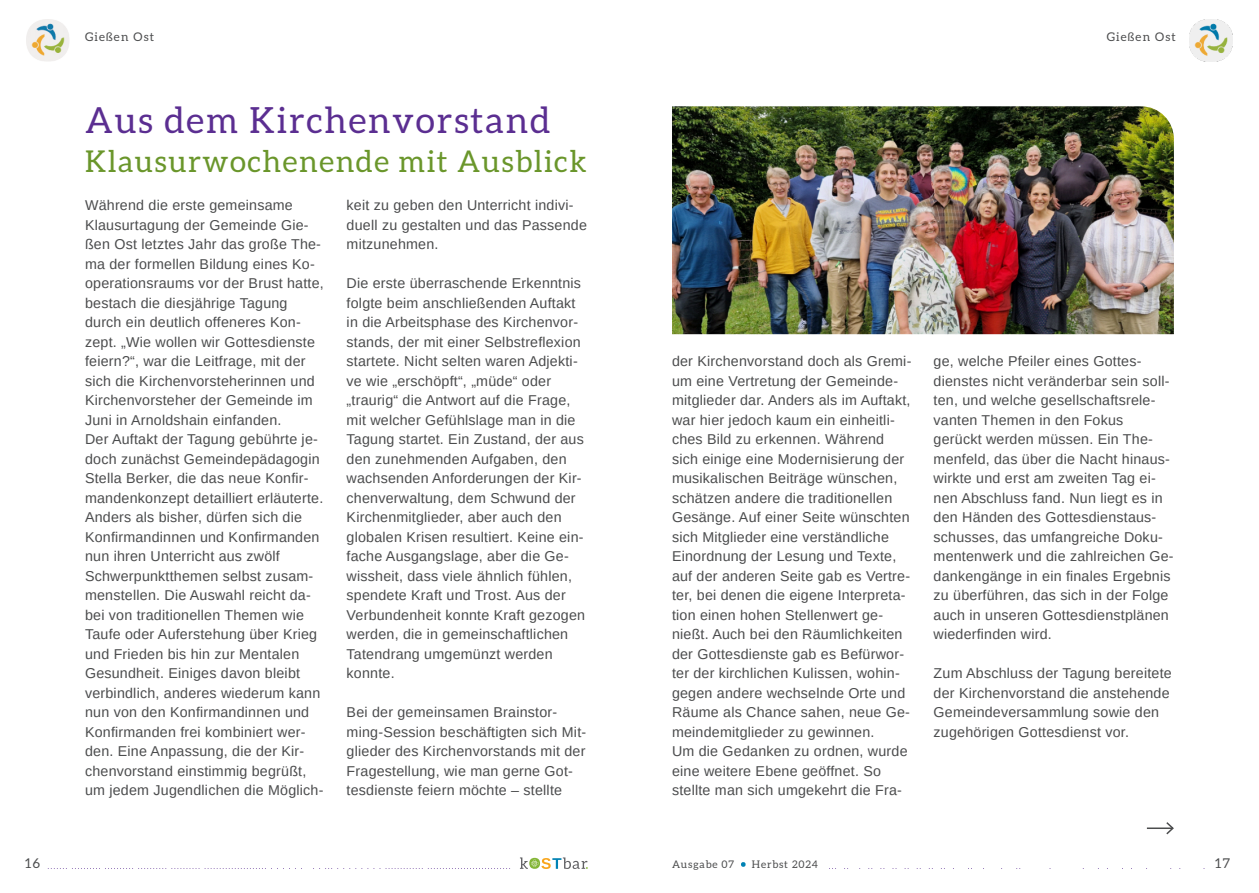
<style>
.page{position:relative;width:1259px;height:893px;background:#fff}
.page>*{position:absolute;margin:0;border:0;box-sizing:border-box;transform-origin:0 0}
.t1{font:36px "Aleo";letter-spacing:.05em;color:#5b2e91}
.t2{font:30px "Aleo";letter-spacing:.05em;color:#6a962b}
.t3{font:14.25px/19.5px "Arimo";letter-spacing:.015em;color:#4b4c4d}
.t4{font:13.5px "Aleo";color:#4b4c4d}
.t5{font:12px "Aleo";letter-spacing:.1em;color:#4b4c4d}
.t6{font:10.5px "Aleo";letter-spacing:.08em;color:#4b4c4d}
</style>
<div class="page">
<svg style="left:829px;top:868px;width:376px;height:1px"></svg>
<svg style="left:48px;top:868px;width:462px;height:1px"></svg>
<img style="left:1189px;top:19px;width:43px;height:43px">
<img style="left:27px;top:19px;width:42px;height:42px">
<svg style="left:520px;top:857px;width:68px;height:12px"></svg>
<svg style="left:741px;top:862px;width:4px;height:5px"></svg>
<img style="left:672px;top:106px;width:502px;height:228px">
<svg style="left:1166px;top:822px;width:8px;height:13px"></svg>
<hr style="left:1147px;top:827px;width:25px;height:2px;background:#4b4c4d">
<p class="t5" style="left:85px;top:32px;width:71px">Gießen Ost</p>
<p class="t5" style="left:1106px;top:32px;width:71px">Gießen Ost</p>
<h1 class="t1" style="left:85px;top:104px;width:467px">Aus dem Kirchenvorstand</h1>
<h2 class="t2" style="left:85px;top:148px;width:503px">Klausurwochenende mit Ausblick</h2>
<p class="t3" style="left:85px;top:197px;width:240px">Während die erste gemeinsame Klausurtagung der Gemeinde Gie&shy;ßen Ost letztes Jahr das große The&shy;ma der formellen Bildung eines Ko&shy;operationsraums vor der Brust hatte, bestach die diesjährige Tagung durch ein deutlich offeneres Kon&shy;zept. „Wie wollen wir Gottesdienste feiern?“, war die Leitfrage, mit der sich die Kirchenvorsteherinnen und Kirchenvorsteher der Gemeinde im Juni in Arnoldshain einfanden.<br>Der Auftakt der Tagung gebührte je&shy;doch zunächst Gemeindepädagogin Stella Berker, die das neue Konfir&shy;mandenkonzept detailliert erläuterte.<br>Anders als bisher, dürfen sich die Konfirmandinnen und Konfirmanden nun ihren Unterricht aus zwölf Schwerpunktthemen selbst zusam&shy;menstellen. Die Auswahl reicht da&shy;bei von traditionellen Themen wie Taufe oder Auferstehung über Krieg und Frieden bis hin zur Mentalen Gesundheit. Einiges davon bleibt verbindlich, anderes wiederum kann nun von den Konfirmandinnen und Konfirmanden frei kombiniert wer&shy;den. Eine Anpassung, die der Kir&shy;chenvorstand einstimmig begrüßt, um jedem Jugendlichen die Möglich-</p>
<p class="t3" style="left:347px;top:197px;width:242px">keit zu geben den Unterricht indivi&shy;duell zu gestalten und das Passende mitzunehmen.</p>
<p class="t3" style="left:347px;top:275px;width:240px">Die erste überraschende Erkenntnis folgte beim anschließenden Auftakt in die Arbeitsphase des Kirchenvor&shy;stands, der mit einer Selbstreflexion startete. Nicht selten waren Adjekti&shy;ve wie „erschöpft“, „müde“ oder „traurig“ die Antwort auf die Frage, mit welcher Gefühlslage man in die Tagung startet. Ein Zustand, der aus den zunehmenden Aufgaben, den wachsenden Anforderungen der Kir&shy;chenverwaltung, dem Schwund der Kirchenmitglieder, aber auch den globalen Krisen resultiert. Keine ein&shy;fache Ausgangslage, aber die Ge&shy;wissheit, dass viele ähnlich fühlen, spendete Kraft und Trost. Aus der Verbundenheit konnte Kraft gezogen werden, die in gemeinschaftlichen Tatendrang umgemünzt werden konnte.</p>
<p class="t3" style="left:347px;top:704px;width:241px">Bei der gemeinsamen Brainstor&shy;ming-Session beschäftigten sich Mit&shy;glieder des Kirchenvorstands mit der Fragestellung, wie man gerne Got&shy;tesdienste feiern möchte – stellte</p>
<p class="t3" style="left:672px;top:353px;width:241px">der Kirchenvorstand doch als Gremi&shy;um eine Vertretung der Gemeinde&shy;mitglieder dar. Anders als im Auftakt, war hier jedoch kaum ein einheitli&shy;ches Bild zu erkennen. Während sich einige eine Modernisierung der musikalischen Beiträge wünschen, schätzen andere die traditionellen Gesänge. Auf einer Seite wünschten sich Mitglieder eine verständliche Einordnung der Lesung und Texte, auf der anderen Seite gab es Vertre&shy;ter, bei denen die eigene Interpreta&shy;tion einen hohen Stellenwert ge&shy;nießt. Auch bei den Räumlichkeiten der Gottesdienste gab es Befürwor&shy;ter der kirchlichen Kulissen, wohin&shy;gegen andere wechselnde Orte und Räume als Chance sahen, neue Ge&shy;meindemitglieder zu gewinnen.<br>Um die Gedanken zu ordnen, wurde eine weitere Ebene geöffnet. So stellte man sich umgekehrt die Fra-</p>
<p class="t3" style="left:933px;top:353px;width:241px">ge, welche Pfeiler eines Gottes&shy;dienstes nicht veränderbar sein soll&shy;ten, und welche gesellschaftsrele&shy;vanten Themen in den Fokus gerückt werden müssen. Ein The&shy;menfeld, das über die Nacht hinaus&shy;wirkte und erst am zweiten Tag ei&shy;nen Abschluss fand. Nun liegt es in den Händen des Gottesdienstaus&shy;schusses, das umfangreiche Doku&shy;mentenwerk und die zahlreichen Ge&shy;dankengänge in ein finales Ergebnis zu überführen, das sich in der Folge auch in unseren Gottesdienstplänen wiederfinden wird.</p>
<p class="t3" style="left:933px;top:665px;width:240px">Zum Abschluss der Tagung bereitete der Kirchenvorstand die anstehende Gemeindeversammlung sowie den zugehörigen Gottesdienst vor.</p>
<p class="t4" style="left:25px;top:857px;width:16px">16</p>
<p class="t6" style="left:672px;top:859px;width:64px">Ausgabe 07</p>
<p class="t6" style="left:752px;top:859px;width:68px">Herbst 2024</p>
<p class="t4" style="left:1215px;top:857px;width:16px">17</p>
</div>
